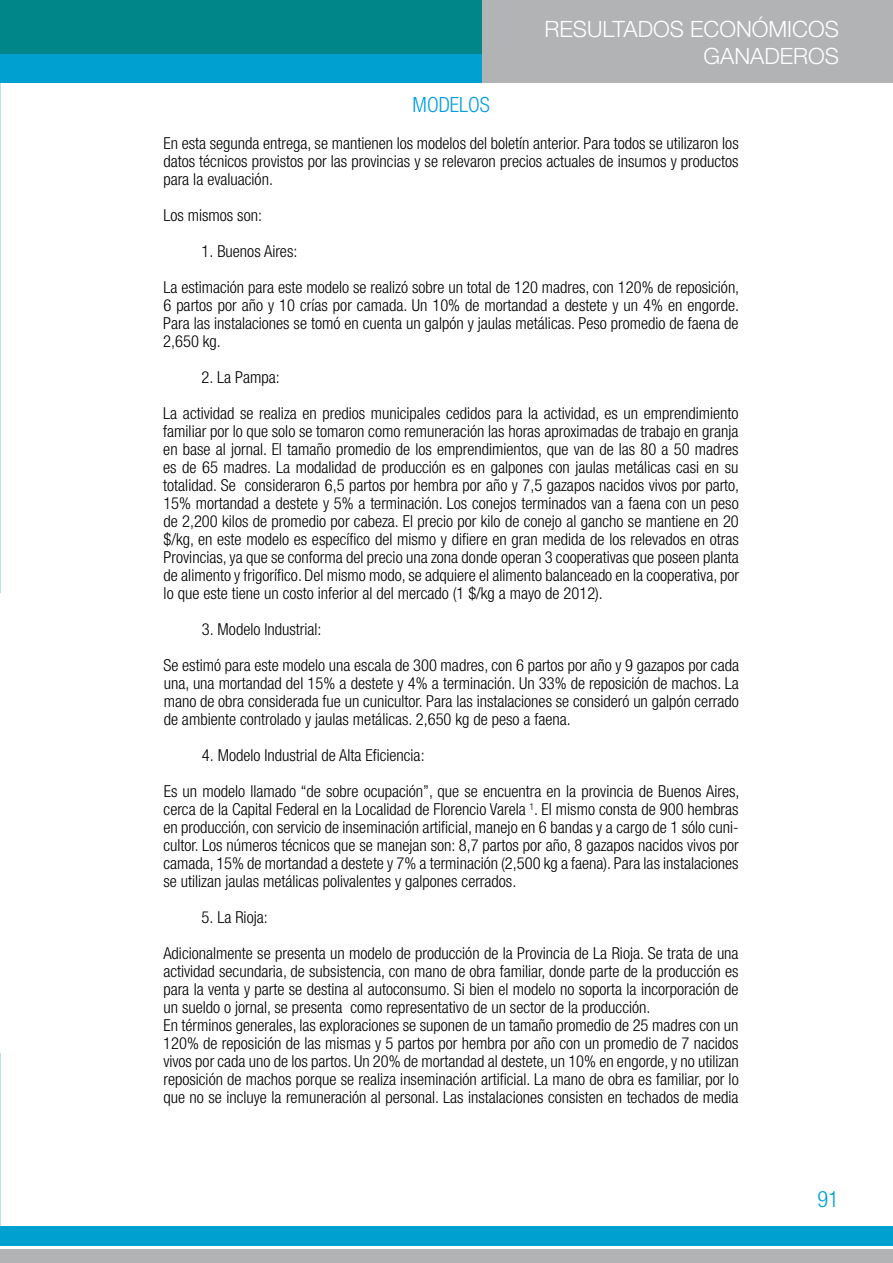
<style>
.page{position:relative;width:893px;height:1263px;background:#fff}
.page>*{position:absolute;margin:0;border:0;box-sizing:border-box;transform-origin:0 0}
.t1{font:300 22.5px/27px "Helvetica Neue LT Std";color:#fff;text-align:right}
.t2{font:300 condensed 22.5px "Helvetica Neue LT Std";color:#00a0d1}
.t3{font:300 condensed 21px "Helvetica Neue LT Std";color:#009ee0}
.t4{font:300 condensed 16.5px/18px "Helvetica Neue LT Std";color:#000}
</style>
<div class="page">
<div style="left:0;top:53px;width:484px;height:30px;background:#00a0d1"></div>
<div style="left:0;top:0;width:893px;height:53px;background:#008688"></div>
<div style="left:483px;top:0;width:410px;height:83px;background:#b1b3b4"></div>
<div style="left:0;top:1227px;width:893px;height:19px;background:#00a0d1"></div>
<div style="left:0;top:1250px;width:893px;height:13px;background:#b1b3b4"></div>
<p class="t3" style="left:413px;top:92px;width:79px">MODELOS</p>
<p class="t1" style="left:545px;top:15px;width:296px">RESULTADOS ECONÓMICOS<br>GANADEROS</p>
<p class="t4" style="left:163px;top:134px;width:577px;text-align:justify">En esta segunda entrega, se mantienen los modelos del boletín anterior. Para todos se utilizaron los datos técnicos provistos por las provincias y se relevaron precios actuales de insumos y productos para la evaluación.</p>
<p class="t4" style="left:163px;top:206px;width:100px">Los mismos son:</p>
<p class="t4" style="left:163px;top:233px;width:577px;line-height:36px;text-indent:38px">1. Buenos Aires:<br>La estimación para este modelo se realizó sobre un total de 120 madres, con 120% de reposición,</p>
<p class="t4" style="left:163px;top:296px;width:577px;text-align:justify">6 partos por año y 10 crías por camada. Un 10% de mortandad a destete y un 4% en engorde.<br>Para las instalaciones se tomó en cuenta un galpón y jaulas metálicas. Peso promedio de faena de 2,650 kg.</p>
<p class="t4" style="left:163px;top:359px;width:577px;line-height:36px;text-indent:38px">2. La Pampa:<br>La actividad se realiza en predios municipales cedidos para la actividad, es un emprendimiento</p>
<p class="t4" style="left:163px;top:422px;width:577px;text-align:justify">familiar por lo que solo se tomaron como remuneración las horas aproximadas de trabajo en granja en base al jornal. El tamaño promedio de los emprendimientos, que van de las 80 a 50 madres es de 65 madres. La modalidad de producción es en galpones con jaulas metálicas casi en su totalidad. Se consideraron 6,5 partos por hembra por año y 7,5 gazapos nacidos vivos por parto, 15% mortandad a destete y 5% a terminación. Los conejos terminados van a faena con un peso de 2,200 kilos de promedio por cabeza. El precio por kilo de conejo al gancho se mantiene en 20 $/kg, en este modelo es específico del mismo y difiere en gran medida de los relevados en otras Provincias, ya que se conforma del precio una zona donde operan 3 cooperativas que poseen planta de alimento y frigorífico. Del mismo modo, se adquiere el alimento balanceado en la cooperativa, por lo que este tiene un costo inferior al del mercado (1 $/kg a mayo de 2012).</p>
<p class="t4" style="left:164px;top:611px;width:577px;line-height:36px;text-indent:38px">3. Modelo Industrial:<br>Se estimó para este modelo una escala de 300 madres, con 6 partos por año y 9 gazapos por cada</p>
<p class="t4" style="left:164px;top:674px;width:577px;text-align:justify">una, una mortandad del 15% a destete y 4% a terminación. Un 33% de reposición de machos. La mano de obra considerada fue un cunicultor. Para las instalaciones se consideró un galpón cerrado de ambiente controlado y jaulas metálicas. 2,650 kg de peso a faena.</p>
<p class="t4" style="left:164px;top:737px;width:577px;line-height:36px;text-indent:38px">4. Modelo Industrial de Alta Eficiencia:<br>Es un modelo llamado “de sobre ocupación”, que se encuentra en la provincia de Buenos Aires,</p>
<p class="t4" style="left:163px;top:800px;width:577px;text-align:justify">cerca de la Capital Federal en la Localidad de Florencio Varela <sup>1</sup>. El mismo consta de 900 hembras en producción, con servicio de inseminación artificial, manejo en 6 bandas y a cargo de 1 sólo cuni&shy;cultor. Los números técnicos que se manejan son: 8,7 partos por año, 8 gazapos nacidos vivos por camada, 15% de mortandad a destete y 7% a terminación (2,500 kg a faena). Para las instalaciones se utilizan jaulas metálicas polivalentes y galpones cerrados.</p>
<p class="t4" style="left:163px;top:899px;width:577px;line-height:36px;text-indent:38px">5. La Rioja:<br>Adicionalmente se presenta un modelo de producción de la Provincia de La Rioja. Se trata de una</p>
<p class="t4" style="left:163px;top:962px;width:577px">actividad secundaria, de subsistencia, con mano de obra familiar, donde parte de la producción es para la venta y parte se destina al autoconsumo. Si bien el modelo no soporta la incorporación de un sueldo o jornal, se presenta como representativo de un sector de la producción.<br>En términos generales, las exploraciones se suponen de un tamaño promedio de 25 madres con un 120% de reposición de las mismas y 5 partos por hembra por año con un promedio de 7 nacidos vivos por cada uno de los partos. Un 20% de mortandad al destete, un 10% en engorde, y no utilizan reposición de machos porque se realiza inseminación artificial. La mano de obra es familiar, por lo que no se incluye la remuneración al personal. Las instalaciones consisten en techados de media</p>
<p class="t2" style="left:817px;top:1186px;width:23px">91</p>
</div>
